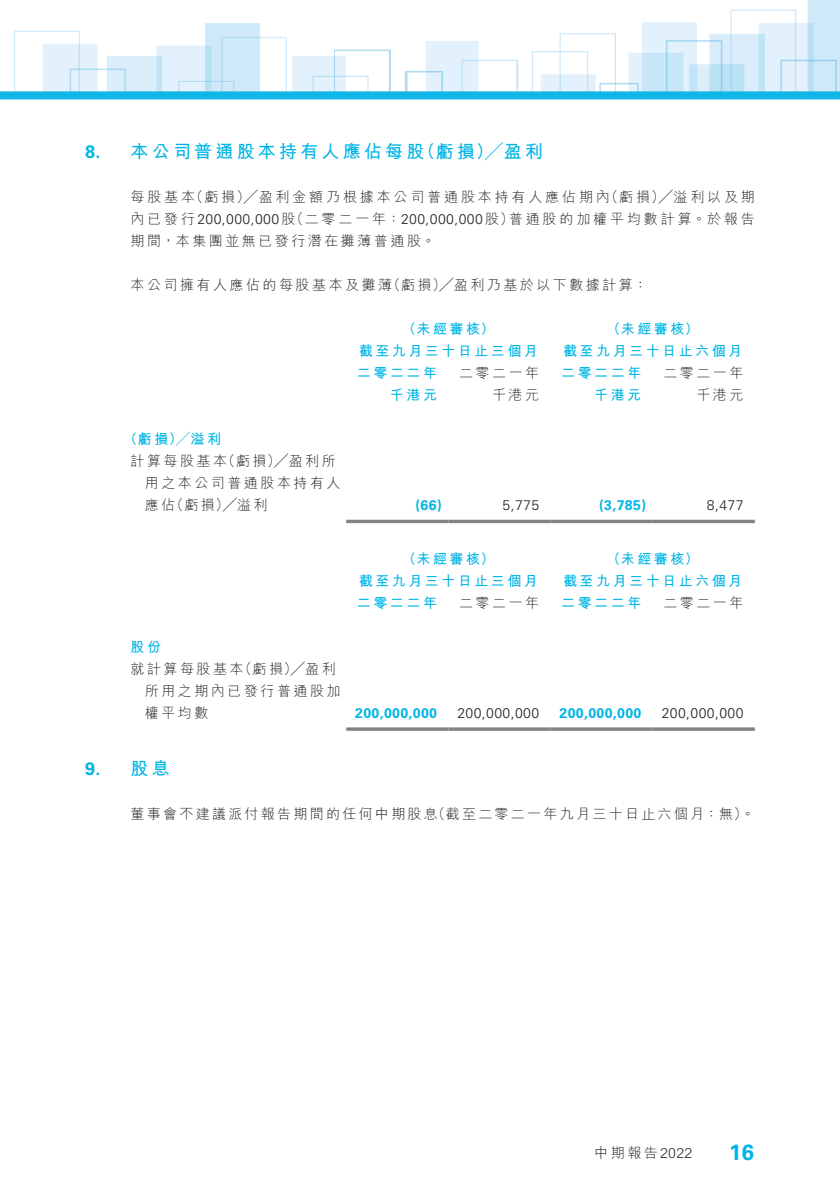
<style>
.page{position:relative;width:840px;height:1191px;background:#fff}
.page>*{position:absolute;margin:0;border:0;box-sizing:border-box;transform-origin:0 0}
.t1{font:700 22px "Univers LT Std";color:#00b5e6}
.t2{font:700 18px "M Hei HK";letter-spacing:.18em;color:#00b5e6}
.t3{font:700 18px "Univers LT Std";color:#00b5e6}
.t4{font:300 14px/22px "M Hei HK";letter-spacing:.18em;color:#231f20}
.t5{font:700 14px "M Hei HK";letter-spacing:.18em;color:#00b5e6}
.t6{font:300 14px "Univers LT Std";letter-spacing:.03em;color:#231f20}
.t7{font:300 14px "M Hei HK";letter-spacing:.205em;color:#231f20}
.t8{font:700 14px "Univers LT Std";letter-spacing:.03em;color:#00b5e6}
.t9{font:300 14px "M Hei HK";letter-spacing:.155em;color:#231f20}
.s1{font-family:"M Hei HK"}
</style>
<div class="page">
<img style="left:0;top:0;width:839px;height:731px">
<hr style="left:346px;top:520px;width:102px;height:3px;background:#808285">
<hr style="left:448px;top:520px;width:102px;height:3px;background:#808285">
<hr style="left:550px;top:520px;width:102px;height:3px;background:#808285">
<hr style="left:652px;top:520px;width:102px;height:3px;background:#808285">
<svg style="left:346px;top:727px;width:102px;height:4px"></svg>
<svg style="left:448px;top:727px;width:102px;height:4px"></svg>
<svg style="left:550px;top:727px;width:102px;height:4px"></svg>
<svg style="left:652px;top:727px;width:102px;height:4px"></svg>
<p class="t3" style="left:85px;top:141px;width:17px">8.</p>
<p class="t3" style="left:85px;top:758px;width:17px">9.</p>
<p class="t2" style="left:417px;top:138px;width:127px">（虧損）╱盈利</p>
<p class="t2" style="left:130px;top:138px;width:295px">本公司普通股本持有人應佔每股</p>
<p class="t7" style="left:189px;top:190px;width:421px">（虧損）╱盈利金額乃根據本公司普通股本持有人應佔期內</p>
<p class="t4" style="left:604px;top:185px;width:152px">（虧損）╱溢利以及期</p>
<p class="t4" style="left:130px;top:185px;width:66px">每股基本</p>
<p class="t6" style="left:290px;top:210px;width:225px"><span class="s1">（二零二一年：</span>200,000,000<span class="s1">股）</span></p>
<p class="t7" style="left:508px;top:212px;width:247px">普通股的加權平均數計算。於報告</p>
<p class="t6" style="left:130px;top:210px;width:166px"><span class="s1">內已發行</span>200,000,000<span class="s1">股</span></p>
<p class="t4" style="left:130px;top:229px;width:306px">期間，本集團並無已發行潛在攤薄普通股。</p>
<p class="t4" style="left:386px;top:273px;width:262px">（虧損）╱盈利乃基於以下數據計算：</p>
<p class="t4" style="left:130px;top:273px;width:263px">本公司擁有人應佔的每股基本及攤薄</p>
<p class="t5" style="left:123px;top:428px;width:99px">（虧損）╱溢利</p>
<p class="t4" style="left:221px;top:449px;width:116px">（虧損）╱盈利所</p>
<p class="t4" style="left:145px;top:449px;width:197px;text-indent:-14px">計算每股基本<br>用之本公司普通股本持有人</p>
<p class="t4" style="left:170px;top:493px;width:99px">（虧損）╱溢利</p>
<p class="t4" style="left:145px;top:493px;width:32px">應佔</p>
<p class="t5" style="left:402px;top:318px;width:94px">（未經審核）</p>
<p class="t5" style="left:358px;top:340px;width:180px">截至九月三十日止三個月</p>
<p class="t5" style="left:357px;top:362px;width:81px">二零二二年</p>
<p class="t5" style="left:390px;top:384px;width:48px">千港元</p>
<p class="t4" style="left:459px;top:361px;width:81px">二零二一年</p>
<p class="t4" style="left:492px;top:383px;width:48px">千港元</p>
<p class="t8" style="left:415px;top:497px;width:28px">)66(</p>
<p class="t6" style="left:502px;top:496px;width:38px">5,775</p>
<p class="t5" style="left:130px;top:636px;width:32px">股份</p>
<p class="t4" style="left:238px;top:657px;width:99px">（虧損）╱盈利</p>
<p class="t4" style="left:145px;top:657px;width:197px;text-indent:-14px">就計算每股基本<br>所用之期內已發行普通股加</p>
<p class="t4" style="left:145px;top:701px;width:65px">權平均數</p>
<p class="t5" style="left:402px;top:548px;width:94px">（未經審核）</p>
<p class="t5" style="left:358px;top:570px;width:180px">截至九月三十日止三個月</p>
<p class="t5" style="left:357px;top:592px;width:81px">二零二二年</p>
<p class="t4" style="left:459px;top:591px;width:81px">二零二一年</p>
<p class="t8" style="left:355px;top:704px;width:83px">200,000,000</p>
<p class="t6" style="left:457px;top:704px;width:83px">200,000,000</p>
<p class="t2" style="left:130px;top:755px;width:41px">股息</p>
<p class="t5" style="left:606px;top:318px;width:94px">（未經審核(</p>
<p class="t5" style="left:563px;top:340px;width:180px">截至九月三十日止六個月</p>
<p class="t5" style="left:561px;top:362px;width:81px">二零二二年</p>
<p class="t5" style="left:594px;top:384px;width:48px">千港元</p>
<p class="t4" style="left:663px;top:361px;width:81px">二零二一年</p>
<p class="t4" style="left:696px;top:383px;width:48px">千港元</p>
<p class="t8" style="left:599px;top:497px;width:48px">)3,785(</p>
<p class="t6" style="left:706px;top:496px;width:38px">8,477</p>
<p class="t5" style="left:606px;top:548px;width:94px">（未經審核(</p>
<p class="t5" style="left:563px;top:570px;width:180px">截至九月三十日止六個月</p>
<p class="t5" style="left:561px;top:592px;width:81px">二零二二年</p>
<p class="t4" style="left:663px;top:591px;width:81px">二零二一年</p>
<p class="t8" style="left:559px;top:704px;width:83px">200,000,000</p>
<p class="t6" style="left:661px;top:704px;width:83px">200,000,000</p>
<p class="t4" style="left:130px;top:803px;width:309px">董事會不建議派付報告期間的任何中期股息</p>
<p class="t4" style="left:431px;top:803px;width:325px">（截至二零二一年九月三十日止六個月：無。(</p>
<p class="t9" style="left:594px;top:1145px;width:99px">中期報告2022</p>
<h1 class="t1" style="left:728px;top:1139px;width:27px">16</h1>
</div>
